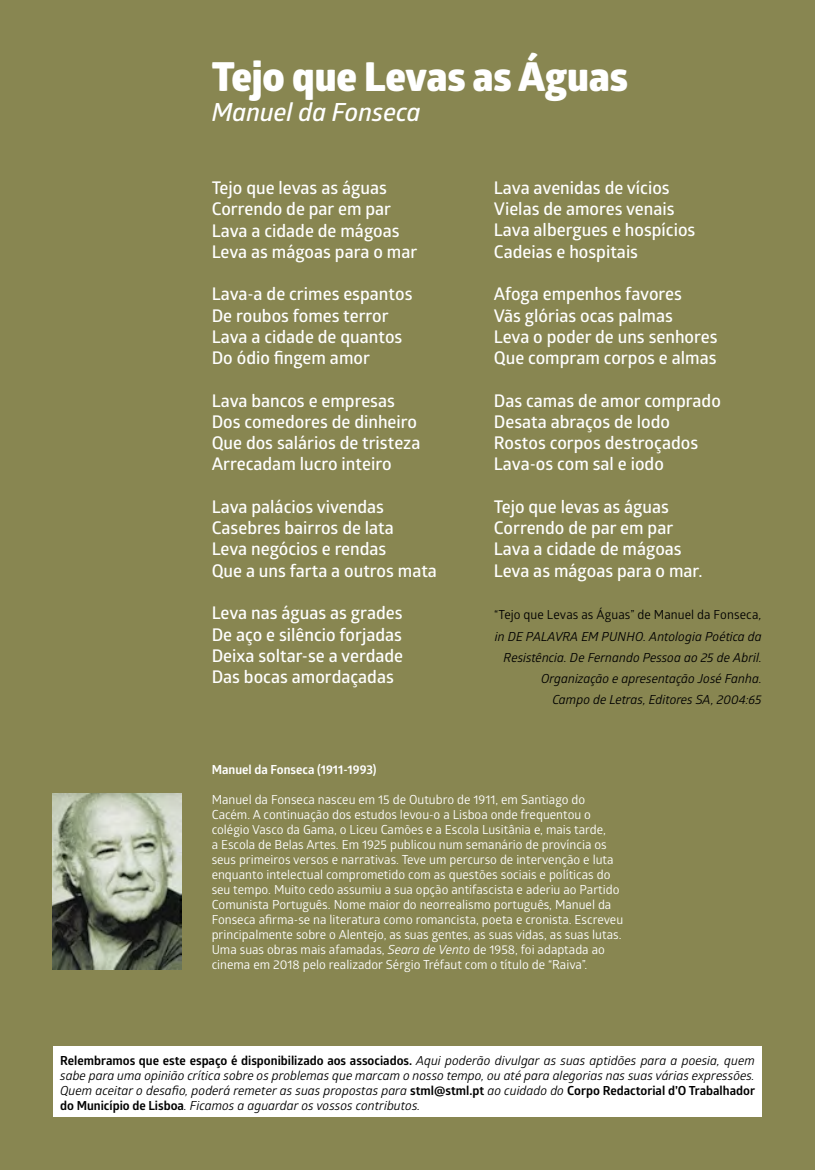
<style>
.page{position:relative;width:815px;height:1170px;background:#fff}
.page>*{position:absolute;margin:0;border:0;box-sizing:border-box;transform-origin:0 0}
.t1{font:800 40px "Glober";color:#fff}
.t2{font:italic 600 25px "Glober";color:#fff}
.t3{font:600 17.5px/21.2px "Glober";color:#fff}
.t4{font:12.5px/15px "Glober";color:#fff}
.t5{font:italic 12.5px/21.2px "Glober";color:#000;text-align:justify}
.t6{font:700 12.5px "Glober";color:#fff}
.s1{font-style:normal}
.s2{font-style:italic}
.s3{font-weight:700;font-style:normal}
</style>
<div class="page">
<div style="left:0;top:0;width:815px;height:1169px;background:#888651"></div>
<div style="left:53px;top:1045px;width:709px;height:71px;background:#fff"></div>
<img style="left:52px;top:793px;width:130px;height:175px">
<h1 class="t1" style="left:212px;top:46px;width:418px">Tejo que Levas as Águas</h1>
<h2 class="t2" style="left:212px;top:94px;width:211px">Manuel da Fonseca</h2>
<p class="t3" style="left:212px;top:176px;width:207px">Tejo que levas as águas<br>Correndo de par em par<br>Lava a cidade de mágoas<br>Leva as mágoas para o mar</p>
<p class="t3" style="left:212px;top:283px;width:202px">Lava-a de crimes espantos<br>De roubos fomes terror<br>Lava a cidade de quantos<br>Do ódio fingem amor</p>
<p class="t3" style="left:212px;top:389px;width:210px">Lava bancos e empresas<br>Dos comedores de dinheiro<br>Que dos salários de tristeza<br>Arrecadam lucro inteiro</p>
<p class="t3" style="left:212px;top:495px;width:227px">Lava palácios vivendas<br>Casebres bairros de lata<br>Leva negócios e rendas<br>Que a uns farta a outros mata</p>
<p class="t3" style="left:212px;top:601px;width:193px;text-align:justify">Leva nas águas as grades De aço e silêncio forjadas Deixa soltar-se a verdade Das bocas amordaçadas</p>
<p class="t3" style="left:494px;top:176px;width:203px">Lava avenidas de vícios<br>Vielas de amores venais<br>Lava albergues e hospícios<br>Cadeias e hospitais</p>
<p class="t3" style="left:494px;top:283px;width:225px">Afoga empenhos favores<br>Vãs glórias ocas palmas<br>Leva o poder de uns senhores<br>Que compram corpos e almas</p>
<p class="t3" style="left:494px;top:389px;width:229px">Das camas de amor comprado<br>Desata abraços de lodo<br>Rostos corpos destroçados<br>Lava-os com sal e iodo</p>
<p class="t3" style="left:494px;top:495px;width:210px">Tejo que levas as águas<br>Correndo de par em par<br>Lava a cidade de mágoas<br>Leva as mágoas para o mar.</p>
<p class="t5" style="left:494px;top:603px;width:269px;text-align:right"><span class="s1">“Tejo que Levas as Águas” de Manuel da Fonseca</span>, in DE PALAVRA EM PUNHO. Antologia Poética da Resistência. De Fernando Pessoa ao 25 de Abril.<br>Organização e apresentação José Fanha.<br>Campo de Letras, Editores SA, 2004:65</p>
<p class="t6" style="left:212px;top:760px;width:166px">Manuel da Fonseca (1911-1993)</p>
<p class="t4" style="left:212px;top:791px;width:413px">Manuel da Fonseca nasceu em 15 de Outubro de 1911, em Santiago do Cacém. A continuação dos estudos levou-o a Lisboa onde frequentou o colégio Vasco da Gama, o Liceu Camões e a Escola Lusitânia e, mais tarde,<br>a Escola de Belas Artes. Em 1925 publicou num semanário de província os seus primeiros versos e narrativas. Teve um percurso de intervenção e luta enquanto intelectual comprometido com as questões sociais e políticas do seu tempo. Muito cedo assumiu a sua opção antifascista e aderiu ao Partido Comunista Português. Nome maior do neorrealismo português, Manuel da Fonseca afirma-se na literatura como romancista, poeta e cronista. Escreveu principalmente sobre o Alentejo, as suas gentes, as suas vidas, as suas lutas.<br>Uma suas obras mais afamadas, <span class="s2">Seara de Vento</span> de 1958, foi adaptada ao cinema em 2018 pelo realizador Sérgio Tréfaut com o título de “Raiva”.</p>
<p class="t5" style="left:60px;top:1051px;width:696px;line-height:15px"><span class="s3">Relembramos que este espaço é disponibilizado aos associados.</span> Aqui poderão divulgar as suas aptidões para a poesia, quem sabe para uma opinião crítica sobre os problemas que marcam o nosso tempo, ou até para alegorias nas suas várias expressões.<br>Quem aceitar o desafio, poderá remeter as suas propostas para <span class="s3">stml@stml.pt</span> ao cuidado do <span class="s3">Corpo Redactorial d’O Trabalhador do Município de Lisboa</span>. Ficamos a aguardar os vossos contributos.</p>
</div>
